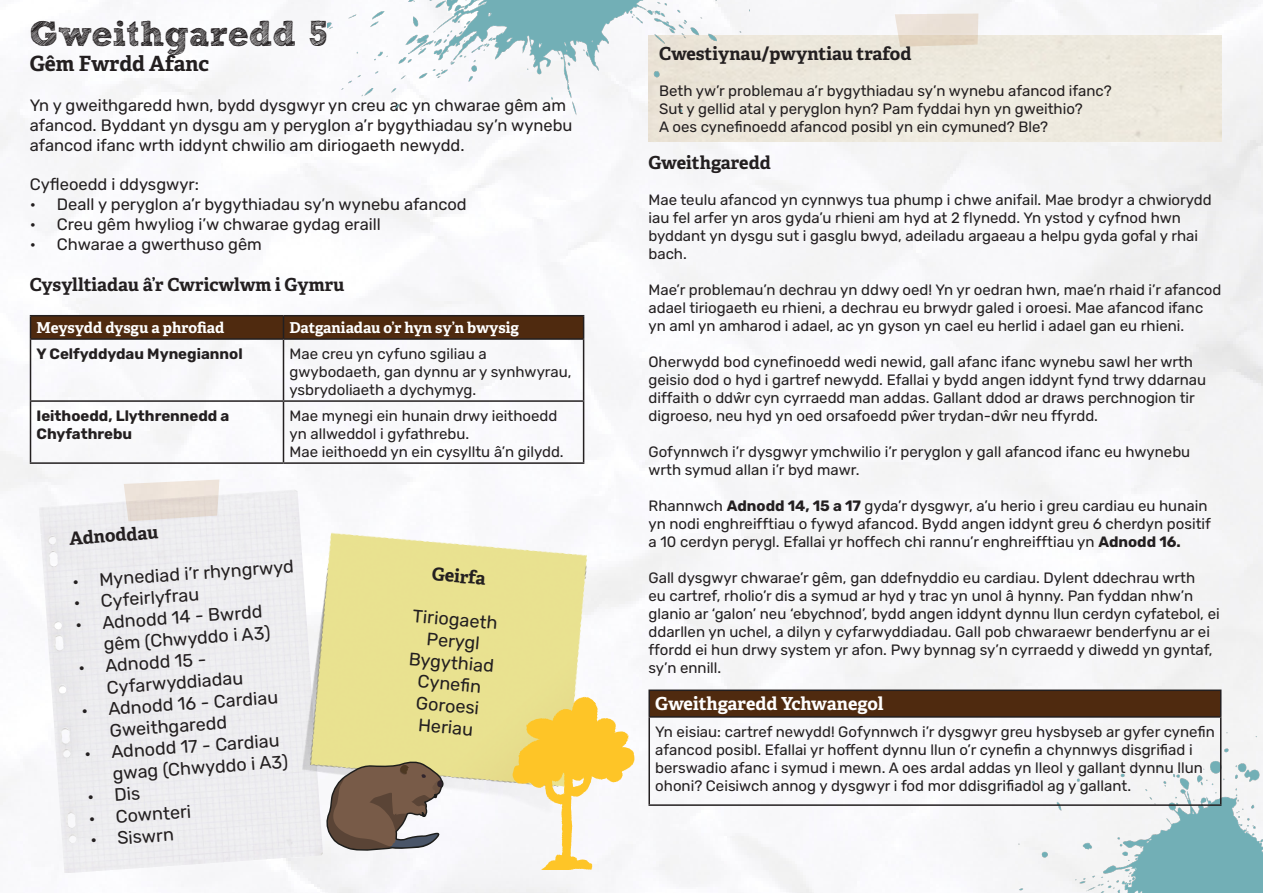
<style>
.page{position:relative;width:1263px;height:893px;background:#fff}
.page>*{position:absolute;margin:0;border:0;box-sizing:border-box;transform-origin:0 0}
.t1{font:36px "Sketch Rockwell";color:#231f20}
.t2{font:700 21px "Adelle";color:#231f20}
.t3{font:18px/21.6px "Rubik";color:#231f20}
.t4{font:700 18px "Adelle";color:#231f20}
.t5{font:700 18px "Adelle";letter-spacing:-.005em;color:#fff}
.t6{font:16.5px/19.8px "Rubik";color:#231f20}
.t7{font:15px/18px "Rubik";color:#231f20}
.t8{font:700 15px/18px "Rubik";color:#231f20}
.t9{font:700 15px "Adelle";letter-spacing:-.005em;color:#fff}
.s1{font-weight:700}
</style>
<div class="page">
<hr style="left:30px;top:315px;width:253px;height:1px;background:#231f20">
<hr style="left:283px;top:315px;width:301px;height:1px;background:#231f20">
<div style="left:30px;top:316px;width:554px;height:22px;background:#4f2a0f"></div>
<hr style="left:30px;top:338px;width:253px;height:2px;background:#231f20">
<hr style="left:30px;top:340px;width:1px;height:60px;background:#231f20">
<hr style="left:283px;top:338px;width:301px;height:2px;background:#231f20">
<hr style="left:283px;top:340px;width:1px;height:60px;background:#231f20">
<hr style="left:583px;top:340px;width:1px;height:60px;background:#231f20">
<hr style="left:30px;top:400px;width:253px;height:2px;background:#231f20">
<hr style="left:30px;top:402px;width:1px;height:60px;background:#231f20">
<hr style="left:283px;top:400px;width:301px;height:2px;background:#231f20">
<hr style="left:283px;top:402px;width:1px;height:60px;background:#231f20">
<hr style="left:583px;top:402px;width:1px;height:60px;background:#231f20">
<hr style="left:30px;top:462px;width:253px;height:2px;background:#231f20">
<hr style="left:283px;top:462px;width:301px;height:2px;background:#231f20">
<div style="left:648px;top:36px;width:573px;height:105px;background:#ede9dd"></div>
<img style="left:327px;top:0;width:423px;height:131px">
<svg style="left:124px;top:479px;width:95px;height:42px"></svg>
<img style="left:273px;top:486px;width:346px;height:360px">
<svg style="left:324px;top:760px;width:120px;height:93px"></svg>
<svg style="left:895px;top:14px;width:83px;height:33px"></svg>
<img style="left:1014px;top:733px;width:249px;height:160px">
<svg style="left:512px;top:697px;width:123px;height:173px"></svg>
<div style="left:649px;top:690px;width:572px;height:27px;background:#4f2a0f"></div>
<hr style="left:648px;top:689px;width:573px;height:2px;background:#231f20">
<hr style="left:648px;top:691px;width:2px;height:25px;background:#231f20">
<svg style="left:1220px;top:691px;width:1px;height:25px"></svg>
<hr style="left:648px;top:716px;width:573px;height:2px;background:#231f20">
<hr style="left:648px;top:718px;width:2px;height:86px;background:#231f20">
<hr style="left:1220px;top:718px;width:1px;height:86px;background:#231f20">
<hr style="left:648px;top:804px;width:573px;height:2px;background:#231f20">
<p class="t1" style="left:30px;top:14px;width:300px">Gweithgaredd 5</p>
<p class="t2" style="left:30px;top:50px;width:181px">Gêm Fwrdd Afanc</p>
<p class="t6" style="left:30px;top:96px;width:544px">Yn y gweithgaredd hwn, bydd dysgwyr yn creu ac yn chwarae gêm am afancod. Byddant yn dysgu am y peryglon a’r bygythiadau sy’n wynebu afancod ifanc wrth iddynt chwilio am diriogaeth newydd.</p>
<p class="t6" style="left:30px;top:175px;width:171px">Cyfleoedd i ddysgwyr:</p>
<p class="t6" style="left:30px;top:195px;width:438px">• Deall y peryglon a’r bygythiadau sy’n wynebu afancod</p>
<p class="t6" style="left:30px;top:215px;width:353px">• Creu gêm hwyliog i’w chwarae gydag eraill</p>
<p class="t6" style="left:30px;top:234px;width:234px">• Chwarae a gwerthuso gêm</p>
<p class="t4" style="left:30px;top:273px;width:316px">Cysylltiadau â’r Cwricwlwm i Gymru</p>
<p class="t9" style="left:37px;top:318px;width:189px">Meysydd dysgu a phrofiad</p>
<p class="t9" style="left:289px;top:318px;width:231px">Datganiadau o’r hyn sy’n bwysig</p>
<p class="t8" style="left:37px;top:345px;width:208px">Y Celfyddydau Mynegiannol</p>
<p class="t7" style="left:289px;top:345px;width:284px">Mae creu yn cyfuno sgiliau a gwybodaeth, gan dynnu ar y synhwyrau, ysbrydoliaeth a dychymyg.</p>
<p class="t8" style="left:37px;top:407px;width:194px">Ieithoedd, Llythrennedd a<br>Chyfathrebu</p>
<p class="t7" style="left:289px;top:407px;width:269px">Mae mynegi ein hunain drwy ieithoedd yn allweddol i gyfathrebu.</p>
<p class="t7" style="left:289px;top:443px;width:276px">Mae ieithoedd yn ein cysylltu â’n gilydd.</p>
<p class="t4" style="left:68px;top:527px;width:91px;rotate:-4deg">Adnoddau</p>
<p class="t3" style="left:72px;top:571px;width:224px;rotate:-4deg">• Mynediad i’r rhyngrwyd</p>
<p class="t3" style="left:73px;top:593px;width:127px;rotate:-4deg">• Cyfeirlyfrau</p>
<p class="t3" style="left:102px;top:612px;width:169px;text-indent:-27px;rotate:-4deg">• Adnodd 14 - Bwrdd gêm (Chwyddo i A3)</p>
<p class="t3" style="left:105px;top:655px;width:138px;text-indent:-27px;rotate:-4deg">• Adnodd 15 -<br>Cyfarwyddiadau</p>
<p class="t3" style="left:108px;top:698px;width:172px;text-indent:-27px;rotate:-4deg">• Adnodd 16 - Cardiau<br>Gweithgaredd</p>
<p class="t3" style="left:111px;top:742px;width:177px;text-indent:-27px;rotate:-4deg">• Adnodd 17 - Cardiau gwag (Chwyddo i A3)</p>
<p class="t3" style="left:87px;top:787px;width:54px;rotate:-4deg">• Dis</p>
<p class="t3" style="left:88px;top:808px;width:104px;rotate:-4deg">• Cownteri</p>
<p class="t3" style="left:90px;top:830px;width:85px;rotate:-4deg">• Siswrn</p>
<p class="t4" style="left:433px;top:562px;width:55px;rotate:5deg">Geirfa</p>
<p class="t3" style="left:414px;top:605px;width:86px;rotate:5deg">Tiriogaeth</p>
<p class="t3" style="left:428px;top:628px;width:55px;rotate:5deg">Perygl</p>
<p class="t3" style="left:410px;top:648px;width:87px;rotate:5deg">Bygythiad</p>
<p class="t3" style="left:419px;top:671px;width:65px;rotate:5deg">Cynefi n</p>
<p class="t3" style="left:417px;top:692px;width:65px;rotate:5deg">Goroesi</p>
<p class="t3" style="left:419px;top:714px;width:56px;rotate:5deg">Heriau</p>
<p class="t4" style="left:659px;top:42px;width:254px">Cwestiynau/pwyntiau trafod</p>
<p class="t7" style="left:659px;top:83px;width:454px">Beth yw’r problemau a’r bygythiadau sy’n wynebu afancod ifanc?</p>
<p class="t7" style="left:659px;top:101px;width:425px">Sut y gellid atal y peryglon hyn? Pam fyddai hyn yn gweithio?</p>
<p class="t7" style="left:659px;top:119px;width:391px">A oes cynefinoedd afancod posibl yn ein cymuned? Ble?</p>
<p class="t4" style="left:648px;top:151px;width:124px">Gweithgaredd</p>
<p class="t7" style="left:648px;top:191px;width:565px">Mae teulu afancod yn cynnwys tua phump i chwe anifail. Mae brodyr a chwiorydd iau fel arfer yn aros gyda’u rhieni am hyd at 2 flynedd. Yn ystod y cyfnod hwn byddant yn dysgu sut i gasglu bwyd, adeiladu argaeau a helpu gyda gofal y rhai bach.</p>
<p class="t7" style="left:648px;top:281px;width:574px">Mae’r problemau’n dechrau yn ddwy oed! Yn yr oedran hwn, mae’n rhaid i’r afancod adael tiriogaeth eu rhieni, a dechrau eu brwydr galed i oroesi. Mae afancod ifanc yn aml yn amharod i adael, ac yn gyson yn cael eu herlid i adael gan eu rhieni.</p>
<p class="t7" style="left:648px;top:353px;width:559px">Oherwydd bod cynefinoedd wedi newid, gall afanc ifanc wynebu sawl her wrth geisio dod o hyd i gartref newydd. Efallai y bydd angen iddynt fynd trwy ddarnau diffaith o ddŵr cyn cyrraedd man addas. Gallant ddod ar draws perchnogion tir digroeso, neu hyd yn oed orsafoedd pŵer trydan-dŵr neu ffyrdd.</p>
<p class="t7" style="left:648px;top:443px;width:543px">Gofynnwch i’r dysgwyr ymchwilio i’r peryglon y gall afancod ifanc eu hwynebu wrth symud allan i’r byd mawr.</p>
<p class="t7" style="left:648px;top:497px;width:564px">Rhannwch <span class="s1">Adnodd 14, 15 a 17</span> gyda’r dysgwyr, a’u herio i greu cardiau eu hunain yn nodi enghreifftiau o fywyd afancod. Bydd angen iddynt greu 6 cherdyn positif a 10 cerdyn perygl. Efallai yr hoffech chi rannu’r enghreifftiau yn <span class="s1">Adnodd 16.</span></p>
<p class="t7" style="left:648px;top:569px;width:573px">Gall dysgwyr chwarae’r gêm, gan ddefnyddio eu cardiau. Dylent ddechrau wrth<br>eu cartref, rholio’r dis a symud ar hyd y trac yn unol â hynny. Pan fyddan nhw’n glanio ar ‘galon’ neu ‘ebychnod’, bydd angen iddynt dynnu llun cerdyn cyfatebol, ei ddarllen yn uchel, a dilyn y cyfarwyddiadau. Gall pob chwaraewr benderfynu ar ei ffordd ei hun drwy system yr afon. Pwy bynnag sy’n cyrraedd y diwedd yn gyntaf, sy’n ennill.</p>
<p class="t5" style="left:655px;top:692px;width:230px">Gweithgaredd Ychwanegol</p>
<p class="t7" style="left:655px;top:723px;width:561px">Yn eisiau: cartref newydd! Gofynnwch i’r dysgwyr greu hysbyseb ar gyfer cynefin afancod posibl. Efallai yr hoffent dynnu llun o’r cynefin a chynnwys disgrifiad i berswadio afanc i symud i mewn. A oes ardal addas yn lleol y gallant dynnu llun ohoni? Ceisiwch annog y dysgwyr i fod mor ddisgrifiadol ag y gallant.</p>
</div>
